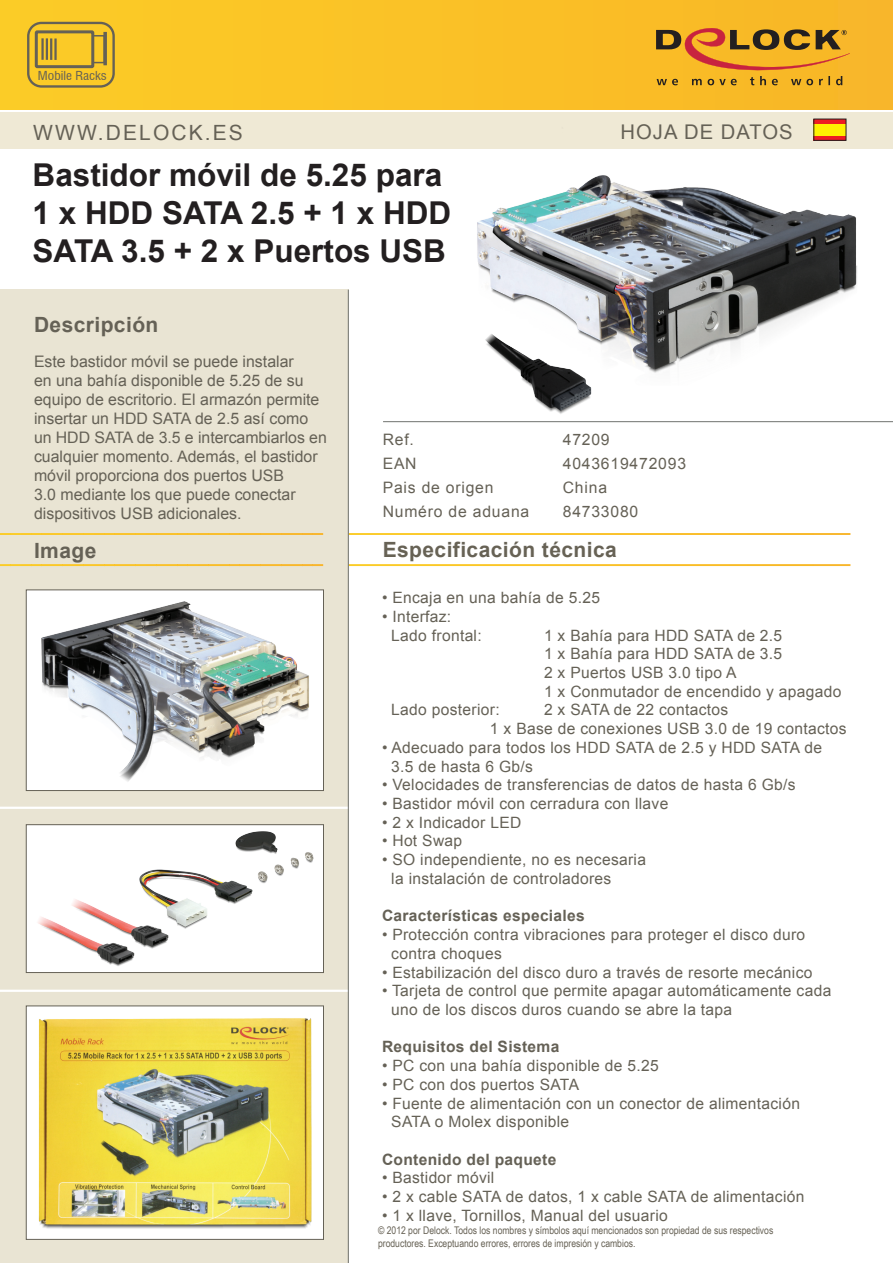
<style>
.page{position:relative;width:893px;height:1263px;background:#fff}
.page>*{position:absolute;margin:0;border:0;box-sizing:border-box;transform-origin:0 0}
.t1{font:700 31.5px/37.8px "Arial";color:#231f20}
.t2{font:700 21px "Arial";letter-spacing:.02em;color:#676255}
.t3{font:700 21px "Arial";letter-spacing:.02em;color:#656156}
.t4{font:21px "Arial";letter-spacing:.1em;color:#656156}
.t5{font:20.25px "Arial";letter-spacing:.05em;color:#656156}
.t6{font:15.9px/19px "Arial";color:#656156}
.t7{font:15.75px/24px "Arial";letter-spacing:.05em;color:#656156}
.t8{font:15.6px/18.8px "Arial";letter-spacing:.02em;color:#656156}
.t9{font:700 15.6px "Arial";letter-spacing:.02em;color:#656156}
.t10{font:condensed 12.15px "Swiss 721 BT";color:#656156;scale:1.11 1}
.t11{font:10.5px/13.5px "Arial Narrow";color:#676255}
</style>
<div class="page">
<div style="left:0;top:113px;width:893px;height:36px;background:#efe9d5"></div>
<div style="left:0;top:290px;width:349px;height:973px;background:#e9e4d3"></div>
<div style="left:0;top:0;width:893px;height:109px;background:#fac226"></div>
<div style="left:814px;top:119px;width:32px;height:21px;background:#ee1d23"></div>
<svg style="left:656px;top:28px;width:195px;height:57px"></svg>
<svg style="left:349px;top:533px;width:501px;height:33px"></svg>
<svg style="left:0;top:533px;width:10px;height:33px"></svg>
<svg style="left:10px;top:533px;width:11px;height:33px"></svg>
<svg style="left:21px;top:533px;width:10px;height:33px"></svg>
<svg style="left:31px;top:533px;width:11px;height:33px"></svg>
<svg style="left:42px;top:533px;width:10px;height:33px"></svg>
<svg style="left:52px;top:533px;width:11px;height:33px"></svg>
<svg style="left:63px;top:533px;width:10px;height:33px"></svg>
<svg style="left:73px;top:533px;width:10px;height:33px"></svg>
<svg style="left:83px;top:533px;width:11px;height:33px"></svg>
<svg style="left:94px;top:533px;width:10px;height:33px"></svg>
<svg style="left:104px;top:533px;width:11px;height:33px"></svg>
<svg style="left:115px;top:533px;width:10px;height:33px"></svg>
<svg style="left:125px;top:533px;width:11px;height:33px"></svg>
<svg style="left:136px;top:533px;width:10px;height:33px"></svg>
<svg style="left:146px;top:533px;width:10px;height:33px"></svg>
<svg style="left:156px;top:533px;width:11px;height:33px"></svg>
<svg style="left:167px;top:533px;width:10px;height:33px"></svg>
<svg style="left:177px;top:533px;width:11px;height:33px"></svg>
<svg style="left:188px;top:533px;width:10px;height:33px"></svg>
<svg style="left:198px;top:533px;width:10px;height:33px"></svg>
<svg style="left:208px;top:533px;width:11px;height:33px"></svg>
<svg style="left:219px;top:533px;width:10px;height:33px"></svg>
<svg style="left:229px;top:533px;width:11px;height:33px"></svg>
<svg style="left:240px;top:533px;width:10px;height:33px"></svg>
<svg style="left:250px;top:533px;width:11px;height:33px"></svg>
<svg style="left:261px;top:533px;width:10px;height:33px"></svg>
<svg style="left:271px;top:533px;width:10px;height:33px"></svg>
<svg style="left:281px;top:533px;width:11px;height:33px"></svg>
<svg style="left:292px;top:533px;width:10px;height:33px"></svg>
<svg style="left:302px;top:533px;width:11px;height:33px"></svg>
<svg style="left:313px;top:533px;width:10px;height:33px"></svg>
<hr style="left:323px;top:533px;width:1px;height:33px;background:#f8b52c">
<hr style="left:383px;top:421px;width:510px;height:1px;background:#70726e">
<svg style="left:27px;top:22px;width:88px;height:66px"></svg>
<hr style="left:0;top:807px;width:349px;height:2px;background:#fff">
<hr style="left:0;top:990px;width:349px;height:2px;background:#fff">
<hr style="left:348px;top:290px;width:1px;height:973px;background:#70726e">
<img style="left:477px;top:123px;width:380px;height:291px">
<div style="left:26px;top:590px;width:297px;height:200px;background:#fff"></div>
<div style="left:26px;top:590px;width:298px;height:201px;border:1px solid #656156"></div>
<img style="left:41px;top:601px;width:268px;height:181px">
<div style="left:26px;top:825px;width:297px;height:147px;background:#fff"></div>
<div style="left:26px;top:824px;width:298px;height:149px;border:1px solid #656156"></div>
<img style="left:38px;top:831px;width:275px;height:135px">
<div style="left:26px;top:1006px;width:297px;height:233px;background:#fff"></div>
<div style="left:26px;top:1006px;width:298px;height:233px;border:1px solid #656156"></div>
<img style="left:38px;top:1018px;width:274px;height:211px">
<p class="t10" style="left:38px;top:68px;width:64px">Mobile Racks</p>
<h2 class="t4" style="left:33px;top:119px;width:211px">WWW.DELOCK.ES</h2>
<p class="t5" style="left:620px;top:119px;width:174px">HOJA DE DATOS</p>
<h1 class="t1" style="left:33px;top:157px;width:420px">Bastidor móvil de 5.25 para<br>1 x HDD SATA 2.5 + 1 x HDD<br>SATA 3.5 + 2 x Puertos USB</h1>
<h2 class="t3" style="left:34px;top:311px;width:126px">Descripción</h2>
<p class="t6" style="left:34px;top:352px;width:294px">Este bastidor móvil se puede instalar<br>en una bahía disponible de 5.25 de su equipo de escritorio. El armazón permite insertar un HDD SATA de 2.5 así como un HDD SATA de 3.5 e intercambiarlos en cualquier momento. Además, el bastidor móvil proporciona dos puertos USB<br>3.0 mediante los que puede conectar dispositivos USB adicionales.</p>
<p class="t7" style="left:383px;top:427px;width:148px">Ref.<br>EAN<br>Pais de origen<br>Numéro de aduana</p>
<p class="t7" style="left:563px;top:427px;width:125px">47209<br>4043619472093<br>China<br>84733080</p>
<h2 class="t3" style="left:34px;top:536px;width:64px">Image</h2>
<h2 class="t2" style="left:383px;top:536px;width:236px">Especificación técnica</h2>
<p class="t8" style="left:382px;top:588px;width:220px">• Encaja en una bahía de 5.25</p>
<p class="t8" style="left:391px;top:607px;width:92px;text-indent:-9px">• Interfaz:<br>Lado frontal:</p>
<p class="t8" style="left:544px;top:626px;width:299px">1 x Bahía para HDD SATA de 2.5<br>1 x Bahía para HDD SATA de 3.5<br>2 x Puertos USB 3.0 tipo A<br>1 x Conmutador de encendido y apagado</p>
<p class="t8" style="left:490px;top:701px;width:358px;text-indent:54px">2 x SATA de 22 contactos<br>1 x Base de conexiones USB 3.0 de 19 contactos</p>
<p class="t8" style="left:391px;top:738px;width:432px;text-indent:-9px">• Adecuado para todos los HDD SATA de 2.5 y HDD SATA de<br>3.5 de hasta 6 Gb/s</p>
<p class="t8" style="left:382px;top:776px;width:415px">• Velocidades de transferencias de datos de hasta 6 Gb/s</p>
<p class="t8" style="left:382px;top:794px;width:288px">• Bastidor móvil con cerradura con llave</p>
<p class="t8" style="left:382px;top:813px;width:141px">• 2 x Indicador LED</p>
<p class="t8" style="left:382px;top:832px;width:82px">• Hot Swap</p>
<p class="t8" style="left:391px;top:850px;width:256px;text-indent:-9px">• SO independiente, no es necesaria la instalación de controladores</p>
<p class="t9" style="left:382px;top:905px;width:204px">Características especiales</p>
<p class="t8" style="left:391px;top:925px;width:415px;text-indent:-9px">• Protección contra vibraciones para proteger el disco duro contra choques</p>
<p class="t8" style="left:382px;top:963px;width:432px">• Estabilización del disco duro a través de resorte mecánico</p>
<p class="t8" style="left:391px;top:981px;width:442px;text-indent:-9px">• Tarjeta de control que permite apagar automáticamente cada uno de los discos duros cuando se abre la tapa</p>
<p class="t9" style="left:382px;top:1036px;width:179px">Requisitos del Sistema</p>
<p class="t8" style="left:382px;top:1056px;width:278px">• PC con una bahía disponible de 5.25</p>
<p class="t8" style="left:382px;top:1075px;width:199px">• PC con dos puertos SATA</p>
<p class="t8" style="left:391px;top:1094px;width:410px;text-indent:-9px">• Fuente de alimentación con un conector de alimentación<br>SATA o Molex disponible</p>
<p class="t9" style="left:382px;top:1149px;width:176px">Contenido del paquete</p>
<p class="t8" style="left:382px;top:1169px;width:114px">• Bastidor móvil</p>
<p class="t8" style="left:382px;top:1187px;width:424px">• 2 x cable SATA de datos, 1 x cable SATA de alimentación</p>
<p class="t8" style="left:382px;top:1206px;width:287px">• 1 x llave, Tornillos, Manual del usuario</p>
<p class="t8" style="left:391px;top:701px;width:110px">Lado posterior:</p>
<p class="t11" style="left:378px;top:1223px;width:397px">© 2012 por Delock. Todos los nombres y símbolos aquí mencionados son propiedad de sus respectivos productores. Exceptuando errores, errores de impresión y cambios.</p>
</div>
